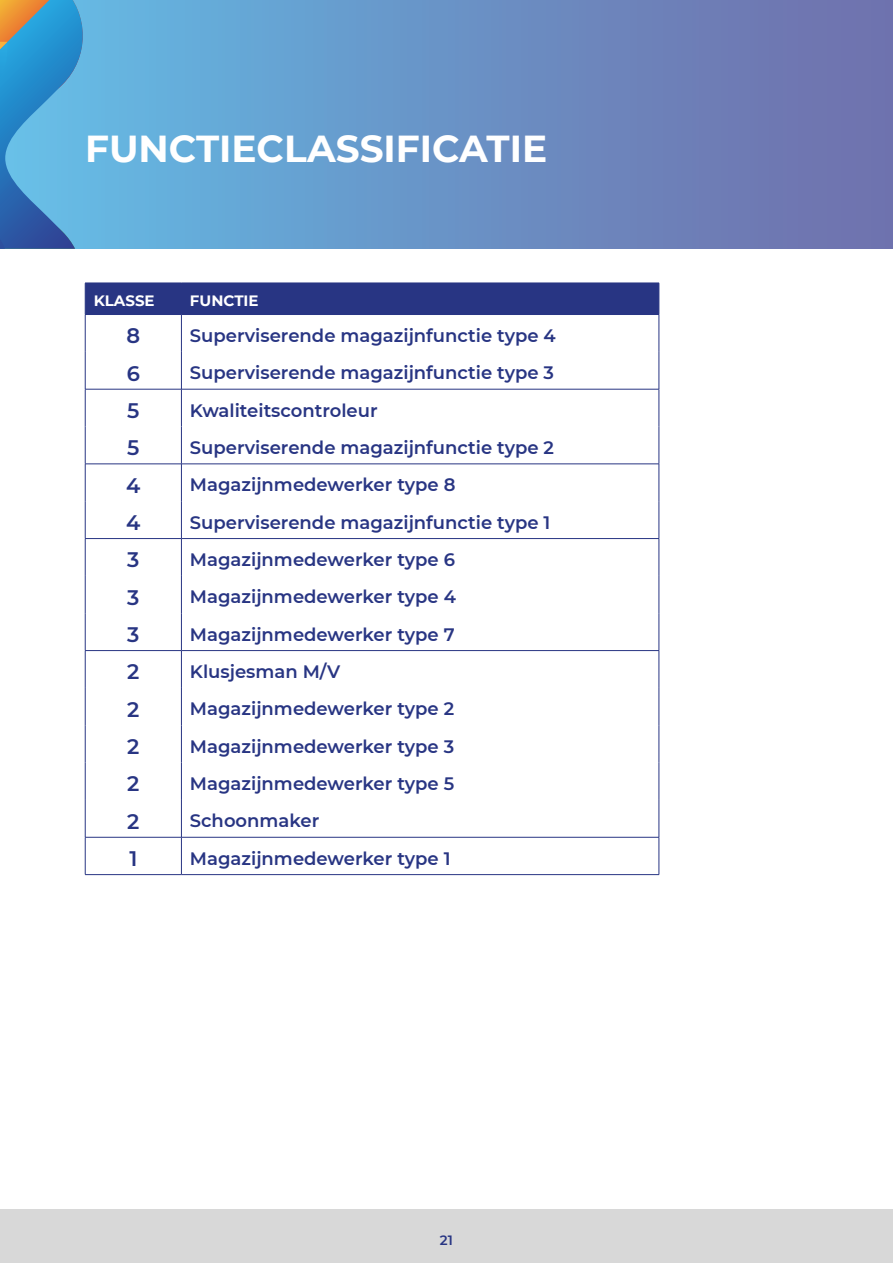
<style>
.page{position:relative;width:893px;height:1263px;background:#fff}
.page>*{position:absolute;margin:0;border:0;box-sizing:border-box;transform-origin:0 0}
.t1{font:700 37.5px "Montserrat";color:#fff}
.t2{font:600 21px "Montserrat";color:#283583}
.t3{font:600 18px "Montserrat";color:#283583}
.t4{font:700 15px "Montserrat";color:#fff}
.t5{font:600 13.5px "Montserrat";color:#283583}
</style>
<div class="page">
<div style="left:0;top:1210px;width:893px;height:53px;background:#d8d8d8"></div>
<svg style="left:89px;top:0;width:804px;height:249px;background:#6990c4"></svg>
<svg style="left:0;top:0;width:89px;height:249px;background:#4e9bca"></svg>
<div style="left:86px;top:284px;width:573px;height:30px;background:#283583"></div>
<hr style="left:85px;top:283px;width:96px;height:1px;background:#283583">
<hr style="left:85px;top:283px;width:1px;height:31px;background:#283583">
<hr style="left:181px;top:283px;width:478px;height:1px;background:#283583">
<hr style="left:181px;top:283px;width:1px;height:31px;background:#283583">
<hr style="left:659px;top:283px;width:1px;height:31px;background:#283583">
<hr style="left:85px;top:314px;width:96px;height:1px;background:#283583">
<hr style="left:85px;top:315px;width:1px;height:37px;background:#283583">
<hr style="left:181px;top:314px;width:478px;height:1px;background:#283583">
<hr style="left:181px;top:315px;width:1px;height:37px;background:#283583">
<hr style="left:659px;top:315px;width:1px;height:37px;background:#283583">
<hr style="left:85px;top:352px;width:1px;height:37px;background:#283583">
<hr style="left:181px;top:352px;width:1px;height:37px;background:#283583">
<hr style="left:659px;top:352px;width:1px;height:37px;background:#283583">
<hr style="left:85px;top:389px;width:96px;height:1px;background:#283583">
<hr style="left:85px;top:389px;width:1px;height:37px;background:#283583">
<hr style="left:181px;top:389px;width:478px;height:1px;background:#283583">
<hr style="left:181px;top:389px;width:1px;height:37px;background:#283583">
<hr style="left:659px;top:389px;width:1px;height:37px;background:#283583">
<hr style="left:85px;top:426px;width:1px;height:38px;background:#283583">
<hr style="left:181px;top:426px;width:1px;height:38px;background:#283583">
<hr style="left:659px;top:426px;width:1px;height:38px;background:#283583">
<hr style="left:85px;top:464px;width:96px;height:1px;background:#283583">
<hr style="left:85px;top:464px;width:1px;height:37px;background:#283583">
<hr style="left:181px;top:464px;width:478px;height:1px;background:#283583">
<hr style="left:181px;top:464px;width:1px;height:37px;background:#283583">
<hr style="left:659px;top:464px;width:1px;height:37px;background:#283583">
<hr style="left:85px;top:501px;width:1px;height:37px;background:#283583">
<hr style="left:181px;top:501px;width:1px;height:37px;background:#283583">
<hr style="left:659px;top:501px;width:1px;height:37px;background:#283583">
<hr style="left:85px;top:538px;width:96px;height:1px;background:#283583">
<hr style="left:85px;top:539px;width:1px;height:37px;background:#283583">
<hr style="left:181px;top:538px;width:478px;height:1px;background:#283583">
<hr style="left:181px;top:539px;width:1px;height:37px;background:#283583">
<hr style="left:659px;top:539px;width:1px;height:37px;background:#283583">
<hr style="left:85px;top:576px;width:1px;height:37px;background:#283583">
<hr style="left:181px;top:576px;width:1px;height:37px;background:#283583">
<hr style="left:659px;top:576px;width:1px;height:37px;background:#283583">
<hr style="left:85px;top:613px;width:1px;height:37px;background:#283583">
<hr style="left:181px;top:613px;width:1px;height:37px;background:#283583">
<hr style="left:659px;top:613px;width:1px;height:37px;background:#283583">
<hr style="left:85px;top:650px;width:96px;height:1px;background:#283583">
<hr style="left:85px;top:651px;width:1px;height:37px;background:#283583">
<hr style="left:181px;top:650px;width:478px;height:1px;background:#283583">
<hr style="left:181px;top:651px;width:1px;height:37px;background:#283583">
<hr style="left:659px;top:651px;width:1px;height:37px;background:#283583">
<hr style="left:85px;top:688px;width:1px;height:37px;background:#283583">
<hr style="left:181px;top:688px;width:1px;height:37px;background:#283583">
<hr style="left:659px;top:688px;width:1px;height:37px;background:#283583">
<hr style="left:85px;top:725px;width:1px;height:37px;background:#283583">
<hr style="left:181px;top:725px;width:1px;height:37px;background:#283583">
<hr style="left:659px;top:725px;width:1px;height:37px;background:#283583">
<hr style="left:85px;top:762px;width:1px;height:38px;background:#283583">
<hr style="left:181px;top:762px;width:1px;height:38px;background:#283583">
<hr style="left:659px;top:762px;width:1px;height:38px;background:#283583">
<hr style="left:85px;top:800px;width:1px;height:37px;background:#283583">
<hr style="left:181px;top:800px;width:1px;height:37px;background:#283583">
<hr style="left:659px;top:800px;width:1px;height:37px;background:#283583">
<hr style="left:85px;top:837px;width:96px;height:1px;background:#283583">
<hr style="left:85px;top:837px;width:1px;height:37px;background:#283583">
<hr style="left:181px;top:837px;width:478px;height:1px;background:#283583">
<hr style="left:181px;top:837px;width:1px;height:37px;background:#283583">
<hr style="left:659px;top:837px;width:1px;height:37px;background:#283583">
<hr style="left:85px;top:874px;width:96px;height:1px;background:#283583">
<hr style="left:181px;top:874px;width:478px;height:1px;background:#283583">
<h1 class="t1" style="left:85px;top:122px;width:464px">FUNCTIECLASSIFICATIE</h1>
<p class="t4" style="left:94px;top:290px;width:62px">KLASSE</p>
<p class="t4" style="left:190px;top:290px;width:70px">FUNCTIE</p>
<p class="t2" style="left:126px;top:321px;width:15px">8</p>
<p class="t3" style="left:190px;top:323px;width:367px">Superviserende magazijnfunctie type 4</p>
<p class="t2" style="left:127px;top:358px;width:15px">6</p>
<p class="t3" style="left:190px;top:360px;width:366px">Superviserende magazijnfunctie type 3</p>
<p class="t2" style="left:127px;top:396px;width:14px">5</p>
<p class="t3" style="left:190px;top:397px;width:189px">Kwaliteitscontroleur</p>
<p class="t2" style="left:127px;top:433px;width:14px">5</p>
<p class="t3" style="left:190px;top:435px;width:366px">Superviserende magazijnfunctie type 2</p>
<p class="t2" style="left:126px;top:470px;width:16px">4</p>
<p class="t3" style="left:190px;top:472px;width:267px">Magazijnmedewerker type 8</p>
<p class="t2" style="left:126px;top:508px;width:16px">4</p>
<p class="t3" style="left:190px;top:509px;width:362px">Superviserende magazijnfunctie type 1</p>
<p class="t2" style="left:127px;top:545px;width:14px">3</p>
<p class="t3" style="left:190px;top:547px;width:267px">Magazijnmedewerker type 6</p>
<p class="t2" style="left:127px;top:582px;width:14px">3</p>
<p class="t3" style="left:190px;top:584px;width:267px">Magazijnmedewerker type 4</p>
<p class="t2" style="left:127px;top:620px;width:14px">3</p>
<p class="t3" style="left:190px;top:621px;width:266px">Magazijnmedewerker type 7</p>
<p class="t2" style="left:127px;top:657px;width:14px">2</p>
<p class="t3" style="left:190px;top:659px;width:152px">Klusjesman M/V</p>
<p class="t2" style="left:127px;top:694px;width:14px">2</p>
<p class="t3" style="left:190px;top:696px;width:266px">Magazijnmedewerker type 2</p>
<p class="t2" style="left:127px;top:732px;width:14px">2</p>
<p class="t3" style="left:190px;top:733px;width:266px">Magazijnmedewerker type 3</p>
<p class="t2" style="left:127px;top:769px;width:14px">2</p>
<p class="t3" style="left:190px;top:771px;width:266px">Magazijnmedewerker type 5</p>
<p class="t2" style="left:127px;top:806px;width:14px">2</p>
<p class="t3" style="left:190px;top:808px;width:131px">Schoonmaker</p>
<p class="t2" style="left:129px;top:844px;width:10px">1</p>
<p class="t3" style="left:190px;top:845px;width:262px">Magazijnmedewerker type 1</p>
<p class="t5" style="left:440px;top:1230px;width:15px">21</p>
</div>
